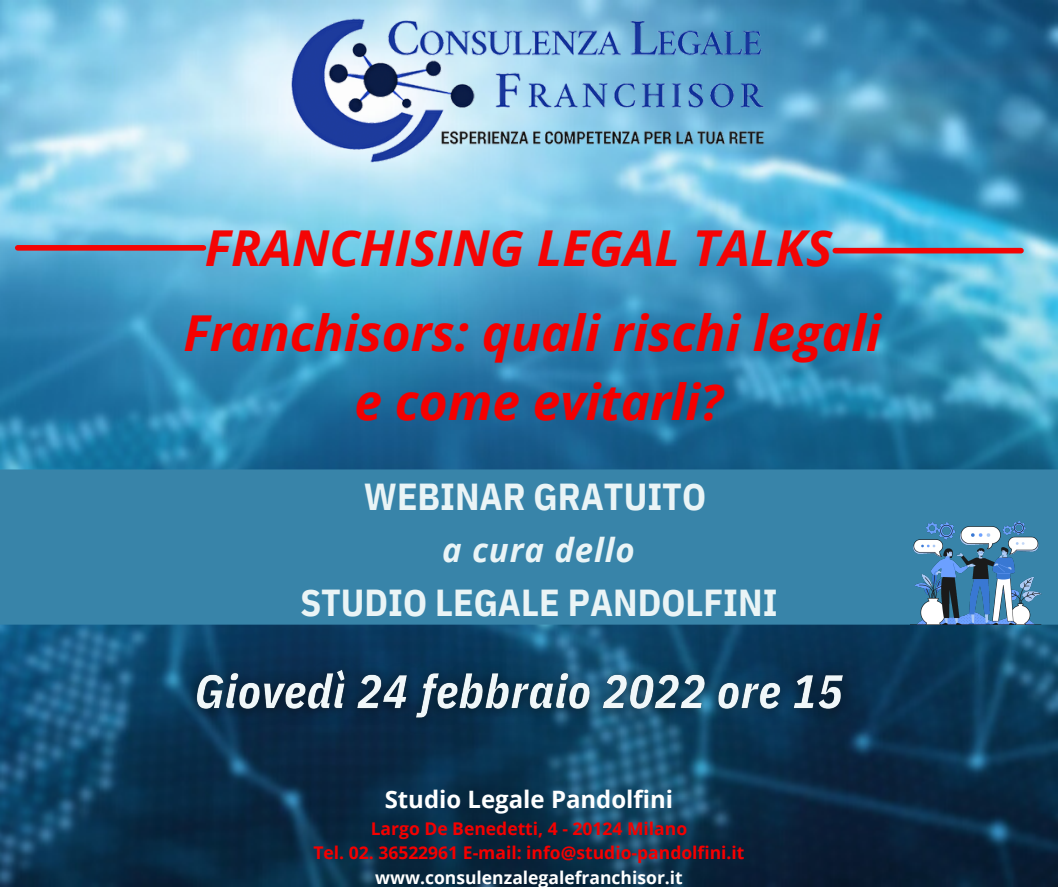
<style>
.page{position:relative;width:1058px;height:887px;background:#fff}
.page>*{position:absolute;margin:0;border:0;box-sizing:border-box;transform-origin:0 0}
.t1{font:italic 700 49.5px "Open Sans";color:#f40000}
.t2{font:italic 700 49.5px "Open Sans";color:#f40404}
.t3{font:700 37.5px "IBM Plex Sans Cond";color:#eaf4f6}
.t4{font:italic 700 33px "Open Sans";letter-spacing:.025em;color:#eaf4f6}
.t5{font:700 24px "Open Sans";color:#fff}
.t6{font:700 17.55px "Open Sans";color:#f40000}
.t7{font:700 17.55px "Open Sans";color:#fff}
</style>
<div class="page">
<img style="left:0;top:0;width:1057px;height:886px">
<img style="left:292px;top:0;width:474px;height:198px">
<div style="left:0;top:469px;width:1058px;height:87px;background:#3884a9"></div>
<div style="left:0;top:538px;width:1058px;height:86px;background:#3884a9"></div>
<div style="left:835px;top:248px;width:186px;height:5px;background:#f40404"></div>
<div style="left:18px;top:245px;width:185px;height:6px;background:#f40404"></div>
<img style="left:174px;top:641px;width:690px;height:102px">
<img style="left:913px;top:521px;width:128px;height:103px">
<p class="t2" style="left:205px;top:213px;width:629px">FRANCHISING LEGAL TALKS</p>
<p class="t1" style="left:183px;top:298px;width:698px">Franchisors: quali rischi legali</p>
<p class="t1" style="left:354px;top:367px;width:370px">e come evitarli?</p>
<p class="t3" style="left:364px;top:471px;width:344px">WEBINAR GRATUITO</p>
<p class="t4" style="left:442px;top:526px;width:194px">a cura dello</p>
<p class="t3" style="left:300px;top:577px;width:479px">STUDIO LEGALE PANDOLFINI</p>
<p class="t5" style="left:385px;top:782px;width:290px">Studio Legale Pandolfini</p>
<p class="t6" style="left:371px;top:816px;width:318px">Largo De Benedetti, 4 - 20124 Milano</p>
<p class="t6" style="left:313px;top:840px;width:432px">Tel. 02. 36522961 E-mail: info@studio-pandolfini.it</p>
<p class="t7" style="left:375px;top:864px;width:309px">www.consulenzalegalefranchisor.it</p>
</div>
